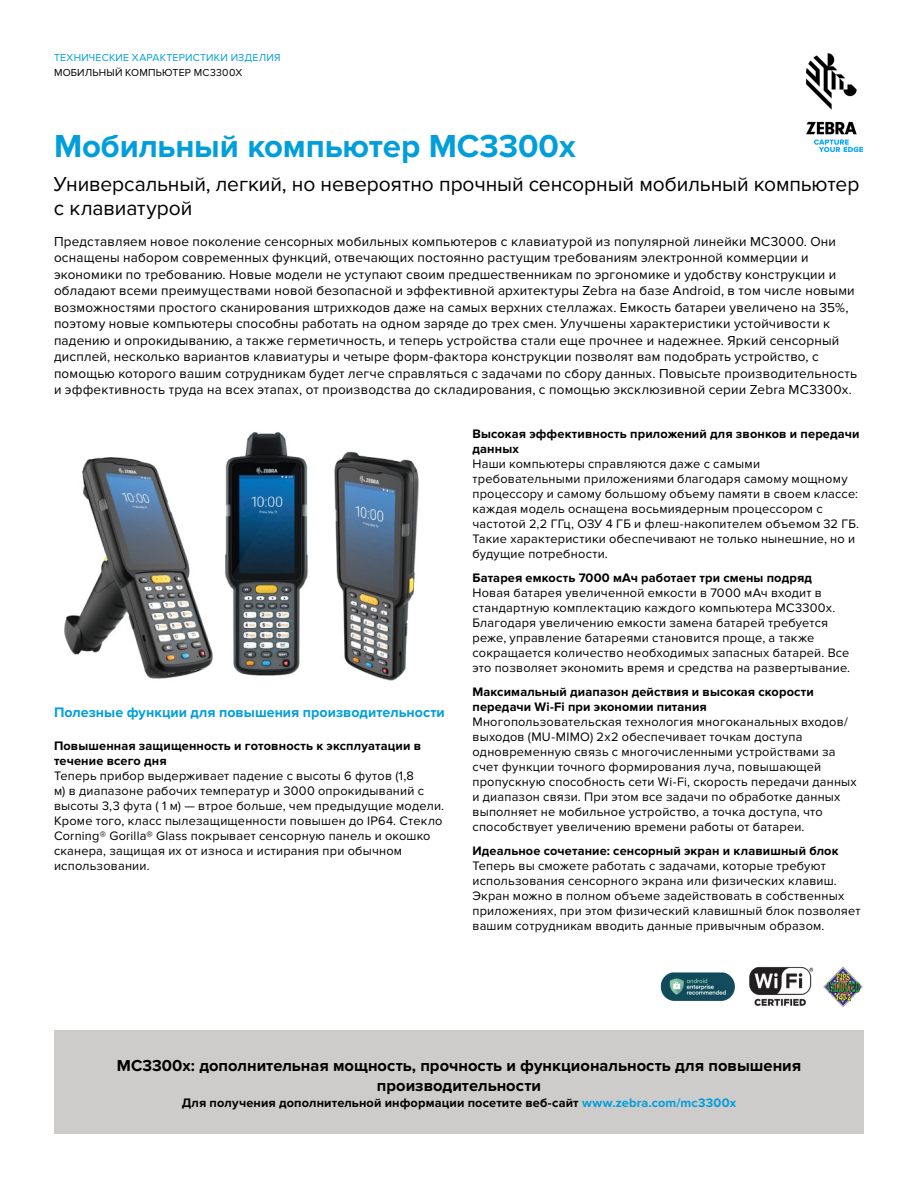
<style>
.page{position:relative;width:918px;height:1188px;background:#fff}
.page>*{position:absolute;margin:0;border:0;box-sizing:border-box;transform-origin:0 0}
.t1{font:700 33px "Proxima Nova";letter-spacing:-.005em;color:#009edb}
.t2{font:21px/24px "Proxima Nova";letter-spacing:-.005em;color:#000}
.t3{font:700 16.5px/20.2px "Proxima Nova";color:#000;text-align:center}
.t4{font:700 14.25px "Proxima Nova";color:#009edb}
.t5{font:13.5px/16.5px "Proxima Nova";letter-spacing:.015em;color:#000}
.t6{font:12.75px/15px "Proxima Nova";letter-spacing:.015em;color:#000}
.t7{font:700 12.75px/15px "Proxima Nova";letter-spacing:.01em;color:#000}
.t8{font:10.5px "Proxima Nova";letter-spacing:.02em;color:#009edb}
.t9{font:10.5px "Proxima Nova";letter-spacing:.02em;color:#000}
.s1{color:#009edb}
</style>
<div class="page">
<img style="left:806px;top:54px;width:56px;height:97px">
<div style="left:54px;top:1031px;width:810px;height:103px;background:#cdccca"></div>
<img style="left:660px;top:966px;width:203px;height:41px">
<img style="left:64px;top:432px;width:355px;height:249px">
<p class="t8" style="left:54px;top:52px;width:228px">ТЕХНИЧЕСКИЕ ХАРАКТЕРИСТИКИ ИЗДЕЛИЯ</p>
<p class="t9" style="left:54px;top:66px;width:190px">МОБИЛЬНЫЙ КОМПЬЮТЕР MC3300X</p>
<h1 class="t1" style="left:54px;top:127px;width:523px">Мобильный компьютер MC3300x</h1>
<h2 class="t2" style="left:54px;top:173px;width:807px">Универсальный, легкий, но невероятно прочный сенсорный мобильный компьютер с клавиатурой</h2>
<p class="t5" style="left:54px;top:233px;width:805px">Представляем новое поколение сенсорных мобильных компьютеров с клавиатурой из популярной линейки MC3000. Они оснащены набором современных функций, отвечающих постоянно растущим требованиям электронной коммерции и экономики по требованию. Новые модели не уступают своим предшественникам по эргономике и удобству конструкции и обладают всеми преимуществами новой безопасной и эффективной архитектуры Zebra на базе Android, в том числе новыми возможностями простого сканирования штрихкодов даже на самых верхних стеллажах. Емкость батареи увеличено на 35%, поэтому новые компьютеры способны работать на одном заряде до трех смен. Улучшены характеристики устойчивости к падению и опрокидыванию, а также герметичность, и теперь устройства стали еще прочнее и надежнее. Яркий сенсорный дисплей, несколько вариантов клавиатуры и четыре форм-фактора конструкции позволят вам подобрать устройство, с помощью которого вашим сотрудникам будет легче справляться с задачами по сбору данных. Повысьте производительность и эффективность труда на всех этапах, от производства до складирования, с помощью эксклюзивной серии Zebra MC3300x.</p>
<p class="t4" style="left:54px;top:704px;width:392px">Полезные функции для повышения производительности</p>
<p class="t7" style="left:54px;top:739px;width:369px">Повышенная защищенность и готовность к эксплуатации в течение всего дня</p>
<p class="t6" style="left:54px;top:769px;width:392px">Теперь прибор выдерживает падение с высоты 6 футов (1,8<br>м) в диапазоне рабочих температур и 3000 опрокидываний с высоты 3,3 фута ( 1 м) — втрое больше, чем предыдущие модели.<br>Кроме того, класс пылезащищенности повышен до IP64. Стекло Corning® Gorilla® Glass покрывает сенсорную панель и окошко сканера, защищая их от износа и истирания при обычном использовании.</p>
<p class="t7" style="left:472px;top:426px;width:388px">Высокая эффективность приложений для звонков и передачи данных</p>
<p class="t6" style="left:472px;top:456px;width:388px">Наши компьютеры справляются даже с самыми требовательными приложениями благодаря самому мощному процессору и самому большому объему памяти в своем классе: каждая модель оснащена восьмиядерным процессором с частотой 2,2 ГГц, ОЗУ 4 ГБ и флеш-накопителем объемом 32 ГБ.<br>Такие характеристики обеспечивают не только нынешние, но и будущие потребности.</p>
<p class="t7" style="left:472px;top:570px;width:341px">Батарея емкость 7000 мАч работает три смены подряд</p>
<p class="t6" style="left:472px;top:585px;width:379px">Новая батарея увеличенной емкости в 7000 мАч входит в стандартную комплектацию каждого компьютера MC3300x.<br>Благодаря увеличению емкости замена батарей требуется реже, управление батареями становится проще, а также сокращается количество необходимых запасных батарей. Все это позволяет экономить время и средства на развертывание.</p>
<p class="t7" style="left:472px;top:684px;width:343px">Максимальный диапазон действия и высокая скорости передачи Wi-Fi при экономии питания</p>
<p class="t6" style="left:472px;top:714px;width:386px">Многопользовательская технология многоканальных входов/ выходов (MU-MIMO) 2х2 обеспечивает точкам доступа одновременную связь с многочисленными устройствами за счет функции точного формирования луча, повышающей пропускную способность сети Wi-Fi, скорость передачи данных и диапазон связи. При этом все задачи по обработке данных выполняет не мобильное устройство, а точка доступа, что способствует увеличению времени работы от батареи.</p>
<p class="t7" style="left:472px;top:843px;width:368px">Идеальное сочетание: сенсорный экран и клавишный блок</p>
<p class="t6" style="left:472px;top:858px;width:390px">Теперь вы сможете работать с задачами, которые требуют использования сенсорного экрана или физических клавиш.<br>Экран можно в полном объеме задействовать в собственных приложениях, при этом физический клавишный блок позволяет вашим сотрудникам вводить данные привычным образом.</p>
<p class="t3" style="left:117px;top:1056px;width:686px">MC3300x: дополнительная мощность, прочность и функциональность для повышения производительности</p>
<p class="t7" style="left:182px;top:1095px;width:556px">Для получения дополнительной информации посетите веб-сайт <span class="s1">www.zebra.com/mc3300x</span></p>
</div>
